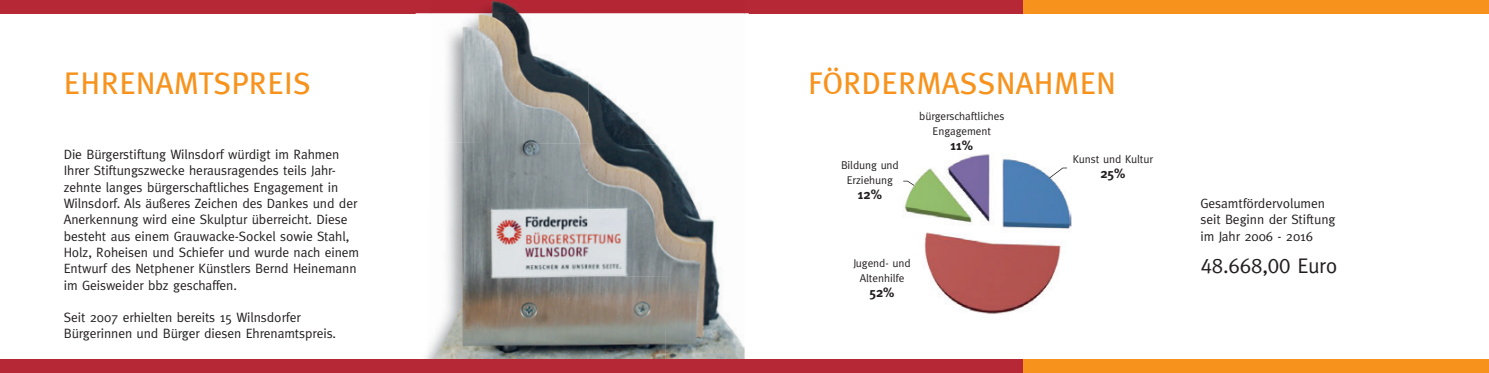
<style>
.page{position:relative;width:1489px;height:373px;background:#fff}
.page>*{position:absolute;margin:0;border:0;box-sizing:border-box;transform-origin:0 0}
.t1{font:31.25px "Meta Plus";letter-spacing:.005em;color:#f7931d}
.t2{font:21.25px "Meta Caps";letter-spacing:-.005em;color:#231f20}
.t3{font:13.5px/16.2px "Meta";letter-spacing:-.005em;color:#231f20}
.t4{font:700 13.5px "Meta Plus";letter-spacing:-.005em;color:#231f20}
.t5{font:11.25px/15px "Meta";letter-spacing:-.005em;color:#231f20;text-align:center}
.s1{font-family:"Meta"}
</style>
<div class="page">
<div style="left:1022px;top:0;width:466px;height:13px;background:#f7931d"></div>
<div style="left:0;top:0;width:1022px;height:13px;background:#b72837"></div>
<img style="left:429px;top:13px;width:315px;height:129px">
<img style="left:447px;top:142px;width:271px;height:134px">
<img style="left:427px;top:274px;width:239px;height:85px">
<img style="left:665px;top:276px;width:79px;height:83px">
<img style="left:480px;top:0;width:39px;height:13px">
<img style="left:904px;top:154px;width:167px;height:160px">
<svg style="left:1049px;top:167px;width:17px;height:11px"></svg>
<svg style="left:903px;top:180px;width:11px;height:5px"></svg>
<div style="left:1022px;top:359px;width:466px;height:13px;background:#f7931d"></div>
<div style="left:0;top:359px;width:1022px;height:13px;background:#b72837"></div>
<h1 class="t1" style="left:64px;top:65px;width:248px">EHRENAMTSPREIS</h1>
<p class="t3" style="left:64px;top:146px;width:297px">Die Bürgerstiftung Wilnsdorf würdigt im Rahmen Ihrer Stiftungszwecke herausragendes teils Jahr&shy;zehnte langes bürgerschaftliches Engagement in Wilnsdorf. Als äußeres Zeichen des Dankes und der Anerkennung wird eine Skulptur überreicht. Diese besteht aus einem Grauwacke-Sockel sowie Stahl, Holz, Roheisen und Schiefer und wurde nach einem Entwurf des Netphener Künstlers Bernd Heinemann im Geisweider bbz geschaffen.</p>
<p class="t3" style="left:64px;top:308px;width:274px">Seit 2007 erhielten bereits 15 Wilnsdorfer<br>Bürgerinnen und Bürger diesen Ehrenamtspreis.</p>
<h1 class="t1" style="left:808px;top:65px;width:309px">FÖRDERMASSNAHMEN</h1>
<p class="t5" style="left:841px;top:157px;width:59px">Bildung und<br>Erziehung</p>
<p class="t4" style="left:858px;top:186px;width:26px">12%</p>
<p class="t5" style="left:919px;top:108px;width:87px">bürgerschaftliches<br>Engagement</p>
<p class="t4" style="left:950px;top:137px;width:24px">11%</p>
<p class="t5" style="left:853px;top:255px;width:59px">Jugend- und<br>Altenhilfe</p>
<p class="t4" style="left:869px;top:284px;width:27px">52%</p>
<p class="t5" style="left:1072px;top:151px;width:82px">Kunst und Kultur</p>
<p class="t4" style="left:1100px;top:165px;width:27px">25%</p>
<p class="t3" style="left:1200px;top:195px;width:136px">Gesamtfördervolumen seit Beginn der Stiftung im Jahr 2006 - 2016</p>
<h2 class="t2" style="left:1200px;top:253px;width:138px">48.668,00 <span class="s1">Euro</span></h2>
</div>
